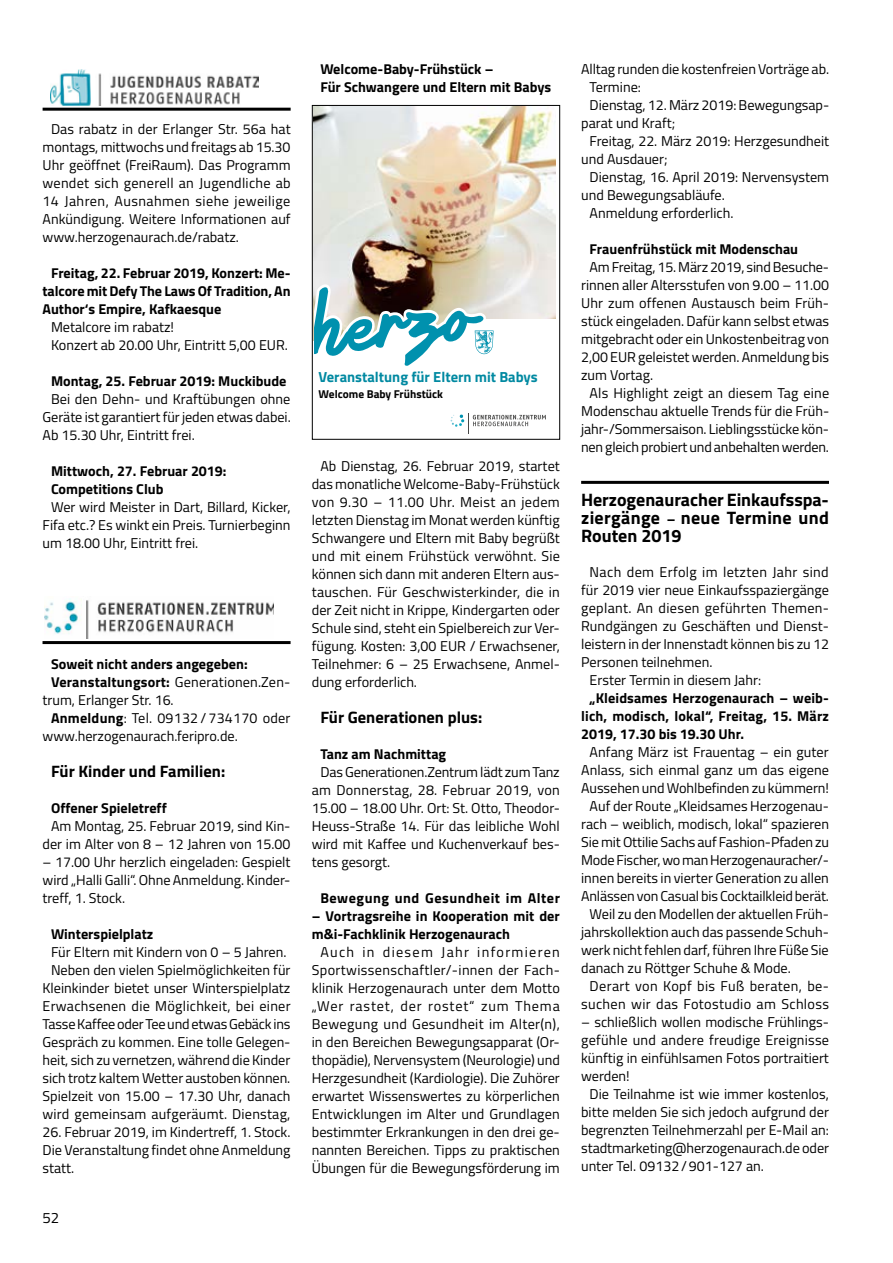
<style>
.page{position:relative;width:893px;height:1263px;background:#fff}
.page>*{position:absolute;margin:0;border:0;box-sizing:border-box;transform-origin:0 0}
.t1{font:700 18px/18px "Titillium";color:#000;text-align:justify}
.t2{font:700 16.5px "Titillium";color:#000}
.t3{font:15px "Titillium";color:#000}
.t4{font:700 14.55px "Titillium";color:#0089a1}
.t5{font:14.25px/18px "Titillium";color:#000;text-align:justify}
.t6{font:700 14.25px/18px "Titillium";color:#000}
.t7{font:14.25px "Titillium";letter-spacing:.025em;color:#000}
.t8{font:14.25px "Titillium";letter-spacing:.02em;color:#000}
.t9{font:700 14.25px "Titillium";letter-spacing:.035em;color:#000}
.t10{font:700 11.4px "Titillium";color:#000}
.s1{font-weight:400}
.s2{font-weight:700}
.s3{font-size:14.25px}
</style>
<div class="page">
<img style="left:45px;top:599px;width:229px;height:40px">
<hr style="left:43px;top:641px;width:248px;height:3px;background:#000">
<img style="left:50px;top:69px;width:209px;height:36px">
<hr style="left:43px;top:108px;width:248px;height:3px;background:#000">
<svg style="left:451px;top:414px;width:95px;height:20px"></svg>
<img style="left:314px;top:107px;width:241px;height:177px">
<svg style="left:314px;top:284px;width:242px;height:82px"></svg>
<div style="left:312px;top:105px;width:248px;height:334px;border:1px solid #000"></div>
<hr style="left:581px;top:481px;width:248px;height:3px;background:#000">
<p class="t5" style="left:43px;top:119px;width:250px;text-indent:9px">Das rabatz in der Erlanger Str. 56a hat montags, mittwochs und freitags ab 15.30<br>Uhr geöffnet (FreiRaum). Das Programm wendet sich generell an Jugendliche ab 14 Jahren, Ausnahmen siehe jeweilige Ankündigung. Weitere Informationen auf www.herzogenaurach.de/rabatz.</p>
<p class="t6" style="left:43px;top:263px;width:250px;text-align:justify;text-indent:9px">Freitag, 22. Februar 2019, Konzert: Me&shy;talcore mit Defy The Laws Of Tradition, An Author‘s Empire, Kafkaesque</p>
<p class="t5" style="left:51px;top:317px;width:238px">Metalcore im rabatz!<br>Konzert ab 20.00 Uhr, Eintritt 5,00 EUR.</p>
<p class="t6" style="left:51px;top:371px;width:237px">Montag, 25. Februar 2019: Muckibude</p>
<p class="t5" style="left:43px;top:389px;width:250px;text-indent:9px">Bei den Dehn- und Kraftübungen ohne Geräte ist garantiert für jeden etwas dabei.<br>Ab 15.30 Uhr, Eintritt frei.</p>
<p class="t6" style="left:51px;top:461px;width:177px">Mittwoch, 27. Februar 2019:<br>Competitions Club</p>
<p class="t5" style="left:43px;top:497px;width:250px;text-indent:9px">Wer wird Meister in Dart, Billard, Kicker, Fifa etc.? Es winkt ein Preis. Turnierbeginn um 18.00 Uhr, Eintritt frei.</p>
<p class="t6" style="left:51px;top:654px;width:198px">Soweit nicht anders angegeben:</p>
<p class="t6" style="left:51px;top:672px;width:241px">Veranstaltungsort: <span class="s1">Generationen.Zen-</span></p>
<p class="t5" style="left:43px;top:690px;width:133px">trum, Erlanger Str. 16.</p>
<p class="t5" style="left:51px;top:708px;width:241px"><span class="s2">Anmeldung</span>: Tel. 09132 / 734170 oder</p>
<p class="t5" style="left:43px;top:726px;width:197px">www.herzogenaurach.feripro.de.</p>
<p class="t2" style="left:51px;top:759px;width:176px">Für Kinder und Familien:</p>
<p class="t6" style="left:51px;top:798px;width:117px">Offener Spieletreff</p>
<p class="t5" style="left:43px;top:816px;width:250px;text-align:center">Am Montag, 25. Februar 2019, sind Kin&shy;der im Alter von 8 – 12 Jahren von 15.00</p>
<p class="t5" style="left:43px;top:852px;width:250px">– 17.00 Uhr herzlich eingeladen: Gespielt wird „Halli Galli“. Ohne Anmeldung. Kinder&shy;treff, 1. Stock.</p>
<p class="t6" style="left:51px;top:924px;width:104px">Winterspielplatz</p>
<p class="t5" style="left:43px;top:942px;width:250px;text-align:center">Für Eltern mit Kindern von 0 – 5 Jahren.<br>Neben den vielen Spielmöglichkeiten für Kleinkinder bietet unser Winterspielplatz Erwachsenen die Möglichkeit, bei einer Tasse Kaffee oder Tee und etwas Gebäck ins Gespräch zu kommen. Eine tolle Gelegen&shy;heit, sich zu vernetzen, während die Kinder sich trotz kaltem Wetter austoben können.<br>Spielzeit von 15.00 – 17.30 Uhr, danach wird gemeinsam aufgeräumt. Dienstag,</p>
<p class="t5" style="left:43px;top:1122px;width:250px">26. Februar 2019, im Kindertreff, 1. Stock.<br>Die Veranstaltung findet ohne Anmeldung statt.</p>
<p class="t3" style="left:43px;top:1206px;width:18px">52</p>
<p class="t6" style="left:320px;top:60px;width:232px">Welcome-Baby-Frühstück –<br>Für Schwangere und Eltern mit Babys</p>
<p class="t4" style="left:318px;top:366px;width:221px">Veranstaltung für Eltern mit Babys</p>
<p class="t10" style="left:319px;top:385px;width:126px">Welcome Baby Frühstück</p>
<p class="t5" style="left:312px;top:456px;width:250px;text-indent:9px">Ab Dienstag, 26. Februar 2019, startet das monatliche Welcome-Baby-Frühstück von 9.30 – 11.00 Uhr. Meist an jedem letzten Dienstag im Monat werden künftig Schwangere und Eltern mit Baby begrüßt und mit einem Frühstück verwöhnt. Sie können sich dann mit anderen Eltern aus&shy;tauschen. Für Geschwisterkinder, die in der Zeit nicht in Krippe, Kindergarten oder Schule sind, steht ein Spielbereich zur Ver&shy;fügung. Kosten: 3,00 EUR / Erwachsener, Teilnehmer: 6 – 25 Erwachsene, Anmel&shy;dung erforderlich.</p>
<p class="t2" style="left:320px;top:704px;width:163px">Für Generationen plus:</p>
<p class="t6" style="left:320px;top:744px;width:127px">Tanz am Nachmittag</p>
<p class="t5" style="left:312px;top:762px;width:250px;text-indent:9px">Das Generationen.Zentrum lädt zum Tanz am Donnerstag, 28. Februar 2019, von 15.00 – 18.00 Uhr. Ort: St. Otto, Theodor-Heuss-Straße 14. Für das leibliche Wohl wird mit Kaffee und Kuchenverkauf bes&shy;tens gesorgt.</p>
<p class="t9" style="left:320px;top:887px;width:241px">Bewegung und Gesundheit im Alter</p>
<p class="t6" style="left:312px;top:906px;width:250px">– Vortragsreihe in Kooperation mit der m&amp;i-Fachklinik Herzogenaurach</p>
<p class="t5" style="left:312px;top:942px;width:250px;text-align:center">Auch in diesem Jahr informieren Sportwissenschaftler/-innen der Fach&shy;klinik Herzogenaurach unter dem Motto „Wer rastet, der rostet“ zum Thema Bewegung und Gesundheit im Alter(n), in den Bereichen Bewegungsapparat (Or&shy;thopädie), Nervensystem (Neurologie) und Herzgesundheit (Kardiologie). Die Zuhörer erwartet Wissenswertes zu körperlichen Entwicklungen im Alter und Grundlagen bestimmter Erkrankungen in den drei ge&shy;nannten Bereichen. Tipps zu praktischen Übungen für die Bewegungsförderung im</p>
<p class="t5" style="left:581px;top:60px;width:250px">Alltag runden die kostenfreien Vorträge ab.</p>
<p class="t5" style="left:590px;top:78px;width:53px">Termine:</p>
<p class="t5" style="left:590px;top:96px;width:241px">Dienstag, 12. März 2019: Bewegungsap-</p>
<p class="t5" style="left:581px;top:114px;width:96px">parat und Kraft;</p>
<p class="t5" style="left:590px;top:132px;width:241px">Freitag, 22. März 2019: Herzgesundheit</p>
<p class="t5" style="left:581px;top:150px;width:88px">und Ausdauer;</p>
<p class="t5" style="left:590px;top:168px;width:241px">Dienstag, 16. April 2019: Nervensystem</p>
<p class="t5" style="left:581px;top:186px;width:145px">und Bewegungsabläufe.</p>
<p class="t5" style="left:590px;top:204px;width:145px">Anmeldung erforderlich.</p>
<p class="t6" style="left:590px;top:240px;width:210px">Frauenfrühstück mit Modenschau</p>
<p class="t5" style="left:590px;top:258px;width:241px">Am Freitag, 15. März 2019, sind Besuche-</p>
<p class="t5" style="left:581px;top:276px;width:250px">rinnen aller Altersstufen von 9.00 – 11.00</p>
<p class="t5" style="left:581px;top:294px;width:249px">Uhr zum offenen Austausch beim Früh-</p>
<p class="t5" style="left:581px;top:312px;width:250px">stück eingeladen. Dafür kann selbst etwas</p>
<p class="t5" style="left:581px;top:330px;width:249px">mitgebracht oder ein Unkostenbeitrag von</p>
<p class="t5" style="left:581px;top:348px;width:249px">2,00 EUR geleistet werden. Anmeldung bis</p>
<p class="t5" style="left:581px;top:366px;width:73px">zum Vortag.</p>
<p class="t5" style="left:590px;top:384px;width:241px">Als Highlight zeigt an diesem Tag eine</p>
<p class="t5" style="left:581px;top:402px;width:250px">Modenschau aktuelle Trends für die Früh-</p>
<p class="t5" style="left:581px;top:420px;width:250px">jahr-/Sommersaison. Lieblingsstücke kön-</p>
<p class="t5" style="left:581px;top:438px;width:249px">nen gleich probiert und anbehalten werden.</p>
<p class="t1" style="left:581px;top:490px;width:249px">Herzogenauracher Einkaufsspa&shy;ziergänge <span class="s3">–</span> neue Termine und Routen 2019</p>
<p class="t7" style="left:590px;top:562px;width:241px">Nach dem Erfolg im letzten Jahr sind</p>
<p class="t5" style="left:581px;top:580px;width:249px">für 2019 vier neue Einkaufsspaziergänge</p>
<p class="t8" style="left:581px;top:598px;width:249px">geplant. An diesen geführten Themen-</p>
<p class="t5" style="left:581px;top:616px;width:249px">Rundgängen zu Geschäften und Dienst-</p>
<p class="t5" style="left:581px;top:634px;width:249px">leistern in der Innenstadt können bis zu 12</p>
<p class="t5" style="left:581px;top:652px;width:133px">Personen teilnehmen.</p>
<p class="t5" style="left:590px;top:670px;width:173px">Erster Termin in diesem Jahr:</p>
<p class="t6" style="left:581px;top:688px;width:249px;text-align:justify;text-indent:9px">„Kleidsames Herzogenaurach – weib&shy;lich, modisch, lokal“, Freitag, 15. März 2019, 17.30 bis 19.30 Uhr.</p>
<p class="t5" style="left:590px;top:742px;width:241px">Anfang März ist Frauentag – ein guter</p>
<p class="t5" style="left:581px;top:760px;width:249px">Anlass, sich einmal ganz um das eigene</p>
<p class="t5" style="left:581px;top:778px;width:249px">Aussehen und Wohlbefinden zu kümmern!</p>
<p class="t5" style="left:590px;top:796px;width:241px">Auf der Route „Kleidsames Herzogenau-</p>
<p class="t5" style="left:581px;top:814px;width:249px">rach – weiblich, modisch, lokal“ spazieren</p>
<p class="t5" style="left:581px;top:832px;width:250px">Sie mit Ottilie Sachs auf Fashion-Pfaden zu</p>
<p class="t5" style="left:581px;top:850px;width:249px">Mode Fischer, wo man Herzogenauracher/-</p>
<p class="t5" style="left:581px;top:868px;width:249px">innen bereits in vierter Generation zu allen</p>
<p class="t5" style="left:581px;top:886px;width:249px">Anlässen von Casual bis Cocktailkleid berät.</p>
<p class="t5" style="left:590px;top:904px;width:241px">Weil zu den Modellen der aktuellen Früh-</p>
<p class="t5" style="left:581px;top:922px;width:249px">jahrskollektion auch das passende Schuh-</p>
<p class="t5" style="left:581px;top:940px;width:249px">werk nicht fehlen darf, führen Ihre Füße Sie</p>
<p class="t5" style="left:581px;top:958px;width:211px">danach zu Röttger Schuhe &amp; Mode.</p>
<p class="t7" style="left:590px;top:976px;width:241px">Derart von Kopf bis Fuß beraten, be-</p>
<p class="t7" style="left:581px;top:994px;width:249px">suchen wir das Fotostudio am Schloss</p>
<p class="t5" style="left:581px;top:1012px;width:249px">– schließlich wollen modische Frühlings-</p>
<p class="t5" style="left:581px;top:1030px;width:249px">gefühle und andere freudige Ereignisse</p>
<p class="t5" style="left:581px;top:1048px;width:249px">künftig in einfühlsamen Fotos portraitiert</p>
<p class="t5" style="left:581px;top:1066px;width:50px">werden!</p>
<p class="t5" style="left:590px;top:1084px;width:241px">Die Teilnahme ist wie immer kostenlos,</p>
<p class="t5" style="left:581px;top:1102px;width:249px">bitte melden Sie sich jedoch aufgrund der</p>
<p class="t5" style="left:581px;top:1120px;width:249px">begrenzten Teilnehmerzahl per E-Mail an:</p>
<p class="t5" style="left:581px;top:1138px;width:249px">stadtmarketing@herzogenaurach.de oder</p>
<p class="t5" style="left:581px;top:1156px;width:184px">unter Tel. 09132/901-127 an.</p>
</div>
